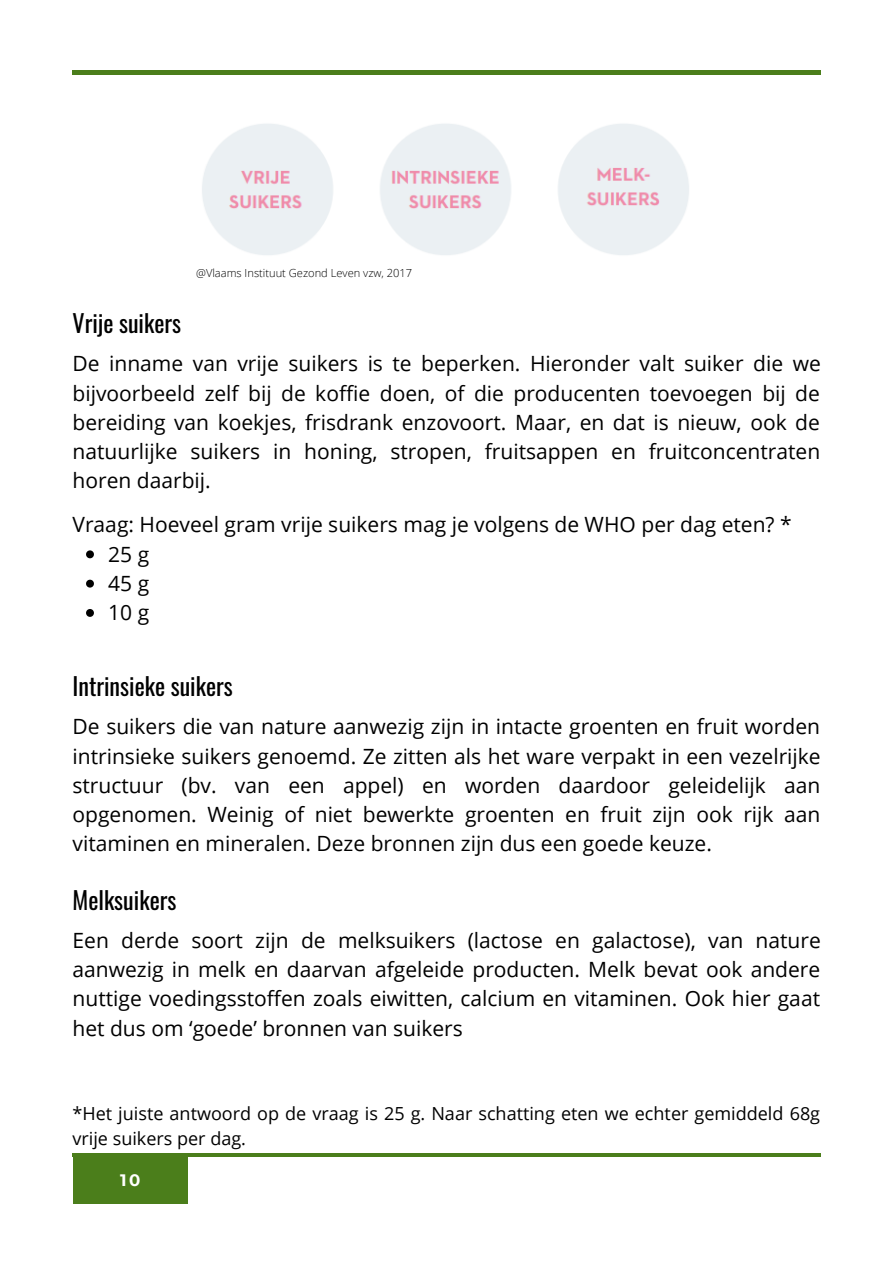
<style>
.page{position:relative;width:894px;height:1264px;background:#fff}
.page>*{position:absolute;margin:0;border:0;box-sizing:border-box;transform-origin:0 0}
.t1{font:24px "Oswald";color:#000}
.t2{font:21px/29.2px "Open Sans";color:#000;text-align:justify}
.t3{font:18px/24.8px "Open Sans";color:#000}
.t4{font:700 16.5px "Montserrat";color:#fff}
.t5{font:300 11.1px "Open Sans";color:#000}
</style>
<div class="page">
<hr style="left:72px;top:71px;width:748px;height:3px;background:#4b7e1b">
<div style="left:72px;top:1156px;width:115px;height:47px;background:#4b7e1b"></div>
<hr style="left:72px;top:1153px;width:748px;height:3px;background:#4b7e1b">
<img style="left:202px;top:124px;width:487px;height:131px">
<svg style="left:86px;top:550px;width:8px;height:8px"></svg>
<svg style="left:86px;top:579px;width:8px;height:8px"></svg>
<svg style="left:86px;top:609px;width:8px;height:8px"></svg>
<p class="t5" style="left:196px;top:265px;width:217px">@Vlaams Instituut Gezond Leven vzw, 2017</p>
<p class="t1" style="left:72px;top:304px;width:110px">Vrije suikers</p>
<p class="t2" style="left:72px;top:348px;width:749px">De inname van vrije suikers is te beperken. Hieronder valt suiker die we bijvoorbeeld zelf bij de koffie doen, of die producenten toevoegen bij de bereiding van koekjes, frisdrank enzovoort. Maar, en dat is nieuw, ook de natuurlijke suikers in honing, stropen, fruitsappen en fruitconcentraten horen daarbij.</p>
<p class="t2" style="left:72px;top:509px;width:720px">Vraag: Hoeveel gram vrije suikers mag je volgens de WHO per dag eten? *</p>
<p class="t2" style="left:108px;top:539px;width:42px">25 g 45 g 10 g</p>
<p class="t1" style="left:72px;top:667px;width:162px">Intrinsieke suikers</p>
<p class="t2" style="left:72px;top:711px;width:749px">De suikers die van nature aanwezig zijn in intacte groenten en fruit worden intrinsieke suikers genoemd. Ze zitten als het ware verpakt in een vezelrijke structuur (bv. van een appel) en worden daardoor geleidelijk aan opgenomen. Weinig of niet bewerkte groenten en fruit zijn ook rijk aan vitaminen en mineralen. Deze bronnen zijn dus een goede keuze.</p>
<p class="t1" style="left:72px;top:881px;width:105px">Melksuikers</p>
<p class="t2" style="left:72px;top:925px;width:749px">Een derde soort zijn de melksuikers (lactose en galactose), van nature aanwezig in melk en daarvan afgeleide producten. Melk bevat ook andere nuttige voedingsstoffen zoals eiwitten, calcium en vitaminen. Ook hier gaat het dus om ‘goede’ bronnen van suikers</p>
<p class="t3" style="left:72px;top:1100px;width:749px">*Het juiste antwoord op de vraag is 25 g. Naar schatting eten we echter gemiddeld 68g vrije suikers per dag.</p>
<p class="t4" style="left:120px;top:1169px;width:22px">10</p>
</div>
